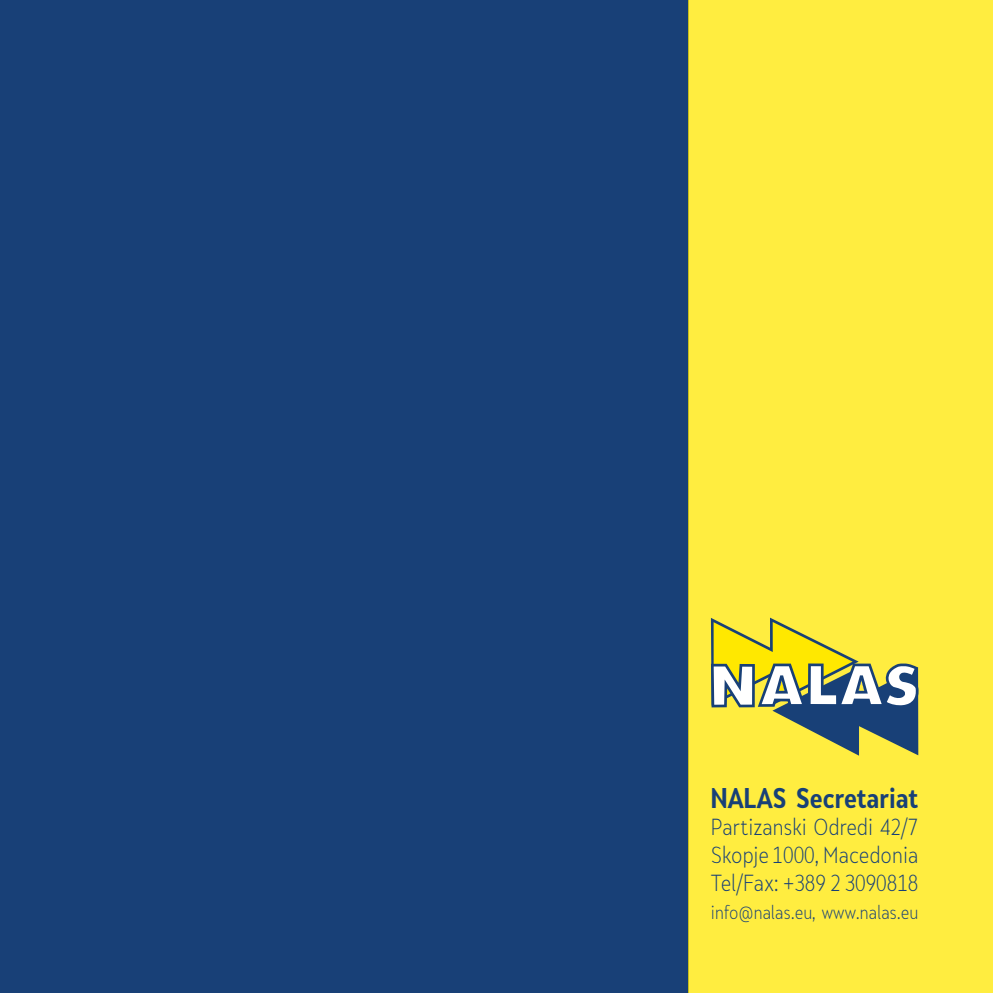
<style>
.page{position:relative;width:993px;height:993px;background:#fff}
.page>*{position:absolute;margin:0;border:0;box-sizing:border-box;transform-origin:0 0}
.t1{font:700 26.78px "Skola Sans Cn";color:#184077}
.t2{font:300 21.7px/27.7px "Skola Sans Cn";color:#184077;text-align:justify}
.t3{font:300 17.85px "Skola Sans Cn";color:#184077}
</style>
<div class="page">
<div style="left:0;top:0;width:688px;height:992px;background:#184077"></div>
<div style="left:688px;top:0;width:304px;height:992px;background:#ffed40"></div>
<svg style="left:710px;top:617px;width:208px;height:138px"></svg>
<p class="t1" style="left:710px;top:781px;width:209px">NALAS Secretariat</p>
<p class="t2" style="left:710px;top:813px;width:209px">Partizanski Odredi 42/7<br>Skopje 1000, Macedonia Tel/Fax: +389 2 3090818</p>
<p class="t3" style="left:710px;top:901px;width:209px">info@nalas.eu, www.nalas.eu</p>
</div>
